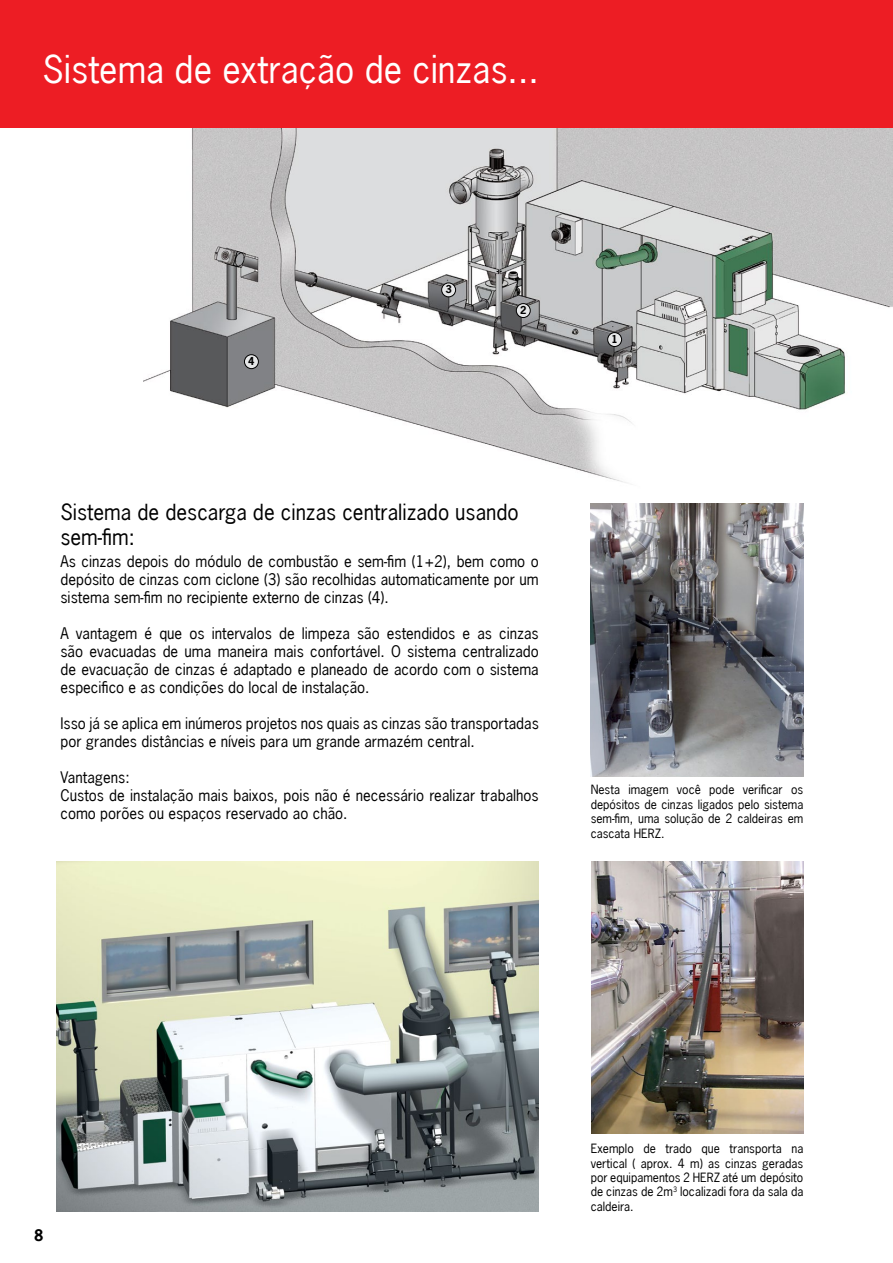
<style>
.page{position:relative;width:893px;height:1263px;background:#fff}
.page>*{position:absolute;margin:0;border:0;box-sizing:border-box;transform-origin:0 0}
.t1{font:36px "News Gothic LT";color:#fff}
.t2{font:21px/25.2px "News Gothic LT";color:#000}
.t3{font:15px/18px "News Gothic LT";color:#000;text-align:justify}
.t4{font:700 15px "News Gothic LT";color:#000}
.t5{font:12px/14.4px "News Gothic LT";color:#000;text-align:justify}
.t6{font:700 10.2px "News Gothic LT";color:#000}
</style>
<div class="page">
<img style="left:144px;top:129px;width:749px;height:354px">
<div style="left:0;top:0;width:893px;height:128px;background:#ed1d24"></div>
<div style="left:608px;top:333px;width:14px;height:13px;background:#e6e7e8;border-radius:50%"></div>
<div style="left:607px;top:332px;width:15px;height:15px;border:1px solid #000;border-radius:50%"></div>
<div style="left:516px;top:304px;width:14px;height:13px;background:#e6e7e8;border-radius:50%"></div>
<div style="left:516px;top:303px;width:15px;height:15px;border:1px solid #000;border-radius:50%"></div>
<div style="left:442px;top:283px;width:14px;height:14px;background:#e6e7e8;border-radius:50%"></div>
<div style="left:441px;top:283px;width:15px;height:14px;border:1px solid #000;border-radius:50%"></div>
<div style="left:244px;top:355px;width:14px;height:14px;background:#e6e7e8;border-radius:50%"></div>
<div style="left:244px;top:354px;width:15px;height:15px;border:1px solid #000;border-radius:50%"></div>
<img style="left:591px;top:861px;width:212px;height:272px">
<img style="left:591px;top:504px;width:212px;height:272px">
<img style="left:56px;top:861px;width:483px;height:350px">
<h1 class="t1" style="left:43px;top:47px;width:498px">Sistema de extração de cinzas...</h1>
<p class="t6" style="left:248px;top:354px;width:8px">4</p>
<p class="t6" style="left:445px;top:283px;width:8px">3</p>
<p class="t6" style="left:520px;top:303px;width:8px">2</p>
<p class="t6" style="left:611px;top:332px;width:8px">1</p>
<h2 class="t2" style="left:60px;top:500px;width:460px">Sistema de descarga de cinzas centralizado usando sem-fim:</h2>
<p class="t3" style="left:60px;top:552px;width:480px">As cinzas depois do módulo de combustão e sem-fim (1+2), bem como o depósito de cinzas com ciclone (3) são recolhidas automaticamente por um sistema sem-fim no recipiente externo de cinzas (4).</p>
<p class="t3" style="left:60px;top:624px;width:480px">A vantagem é que os intervalos de limpeza são estendidos e as cinzas são evacuadas de uma maneira mais confortável. O sistema centralizado de evacuação de cinzas é adaptado e planeado de acordo com o sistema especifico e as condições do local de instalação.</p>
<p class="t3" style="left:60px;top:714px;width:480px">Isso já se aplica em inúmeros projetos nos quais as cinzas são transportadas por grandes distâncias e níveis para um grande armazém central.</p>
<p class="t3" style="left:60px;top:768px;width:480px;text-align:left">Vantagens:<br>Custos de instalação mais baixos, pois não é necessário realizar trabalhos como porões ou espaços reservado ao chão.</p>
<p class="t5" style="left:591px;top:782px;width:214px">Nesta imagem você pode verificar os depósitos de cinzas ligados pelo sistema sem-fim, uma solução de 2 caldeiras em cascata HERZ.</p>
<p class="t4" style="left:34px;top:1225px;width:11px">8</p>
<p class="t5" style="left:591px;top:1141px;width:214px">Exemplo de trado que transporta na vertical ( aprox. 4 m) as cinzas geradas por equipamentos 2 HERZ até um depósito de cinzas de 2m<sup>3</sup> localizadi fora da sala da caldeira.</p>
</div>
